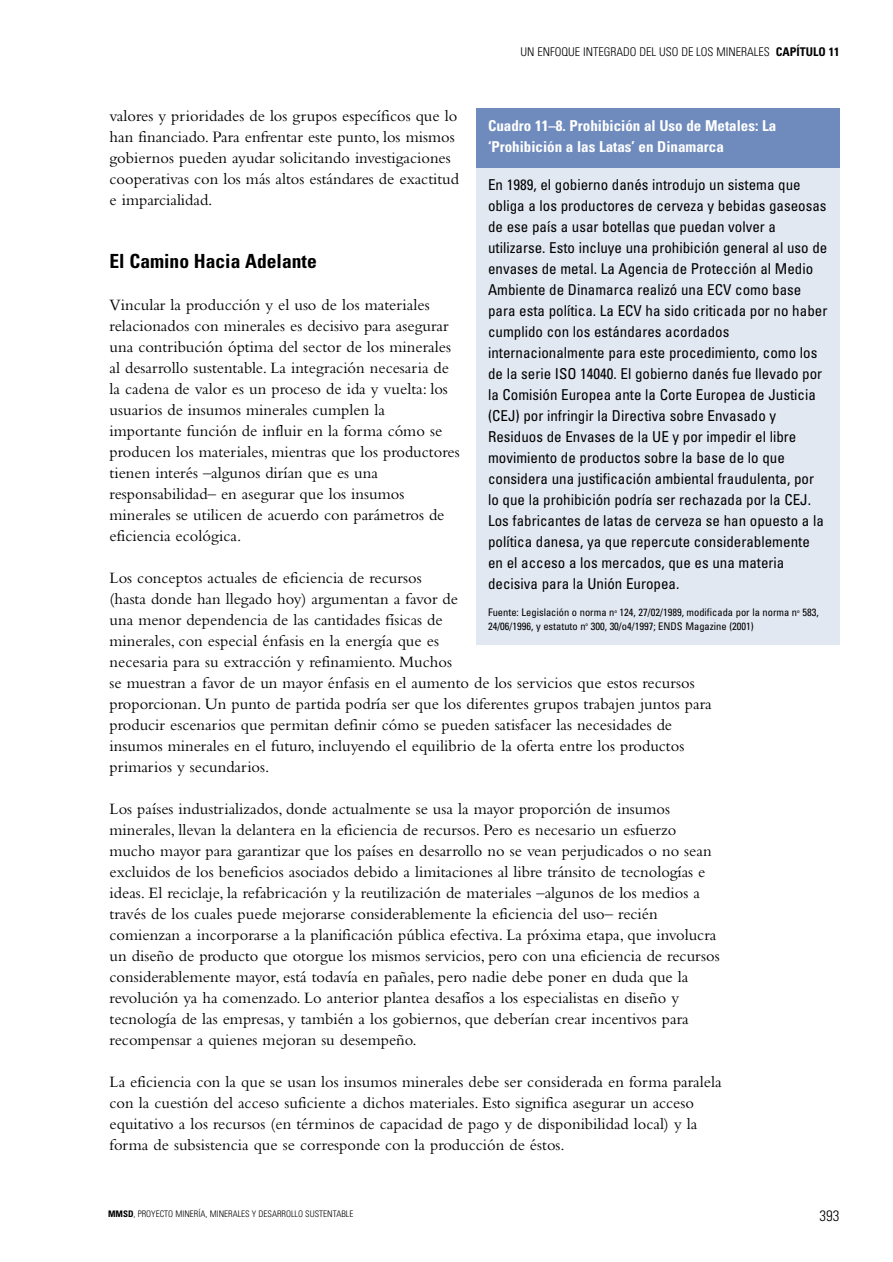
<style>
.page{position:relative;width:893px;height:1262px;background:#fff}
.page>*{position:absolute;margin:0;border:0;box-sizing:border-box;transform-origin:0 0}
.t1{font:700 condensed 19.5px "Univers";color:#000}
.t2{font:16.5px/21px "Bembo";color:#000}
.t3{font:condensed 15px/21px "Univers";color:#000}
.t4{font:700 condensed 15px/21px "Univers";color:#fff}
.t5{font:300 condensed 15px "Univers";color:#000}
.t6{font:300 condensed 12px "Univers";color:#000}
.t7{font:condensed 10.5px/13.5px "Univers";color:#000}
.t8{font:300 condensed 9px "Univers";color:#000}
.s1{font-weight:700}
</style>
<div class="page">
<div style="left:476px;top:167px;width:363px;height:478px;background:#e2e8f2"></div>
<div style="left:476px;top:108px;width:363px;height:60px;background:#6f8bbd"></div>
<p class="t6" style="left:520px;top:47px;width:320px">UN ENFOQUE INTEGRADO DEL USO DE LOS MINERALES <span class="s1">CAPÍTULO 11</span></p>
<p class="t2" style="left:110px;top:106px;width:351px">valores y prioridades de los grupos específicos que lo han financiado. Para enfrentar este punto, los mismos gobiernos pueden ayudar solicitando investigaciones cooperativas con los más altos estándares de exactitud e imparcialidad.</p>
<p class="t4" style="left:488px;top:117px;width:290px">Cuadro 11–8. Prohibición al Uso de Metales: La ‘Prohibición a las Latas’ en Dinamarca</p>
<p class="t3" style="left:488px;top:176px;width:341px">En 1989, el gobierno danés introdujo un sistema que obliga a los productores de cerveza y bebidas gaseosas de ese país a usar botellas que puedan volver a utilizarse. Esto incluye una prohibición general al uso de envases de metal. La Agencia de Protección al Medio Ambiente de Dinamarca realizó una ECV como base para esta política. La ECV ha sido criticada por no haber cumplido con los estándares acordados internacionalmente para este procedimiento, como los de la serie ISO 14040. El gobierno danés fue llevado por la Comisión Europea ante la Corte Europea de Justicia (CEJ) por infringir la Directiva sobre Envasado y Residuos de Envases de la UE y por impedir el libre movimiento de productos sobre la base de lo que considera una justificación ambiental fraudulenta, por lo que la prohibición podría ser rechazada por la CEJ.<br>Los fabricantes de latas de cerveza se han opuesto a la política danesa, ya que repercute considerablemente en el acceso a los mercados, que es una materia decisiva para la Unión Europea.</p>
<p class="t7" style="left:488px;top:607px;width:332px">Fuente: Legislación o norma n<sup>o</sup> 124, 27/02/1989, modificada por la norma n<sup>o</sup> 583,<br>24/06/1996, y estatuto n<sup>o</sup> 300, 30/o4/1997; ENDS Magazine (2001)</p>
<p class="t1" style="left:110px;top:254px;width:209px">El Camino Hacia Adelante</p>
<p class="t2" style="left:110px;top:295px;width:351px">Vincular la producción y el uso de los materiales relacionados con minerales es decisivo para asegurar una contribución óptima del sector de los minerales al desarrollo sustentable. La integración necesaria de la cadena de valor es un proceso de ida y vuelta: los usuarios de insumos minerales cumplen la importante función de influir en la forma cómo se producen los materiales, mientras que los productores tienen interés –algunos dirían que es una responsabilidad– en asegurar que los insumos minerales se utilicen de acuerdo con parámetros de eficiencia ecológica.</p>
<p class="t2" style="left:110px;top:568px;width:603px">Los conceptos actuales de eficiencia de recursos<br>(hasta donde han llegado hoy) argumentan a favor de<br>una menor dependencia de las cantidades físicas de<br>minerales, con especial énfasis en la energía que es<br>necesaria para su extracción y refinamiento. Muchos<br>se muestran a favor de un mayor énfasis en el aumento de los servicios que estos recursos proporcionan. Un punto de partida podría ser que los diferentes grupos trabajen juntos para producir escenarios que permitan definir cómo se pueden satisfacer las necesidades de insumos minerales en el futuro, incluyendo el equilibrio de la oferta entre los productos primarios y secundarios.</p>
<p class="t2" style="left:110px;top:799px;width:611px">Los países industrializados, donde actualmente se usa la mayor proporción de insumos minerales, llevan la delantera en la eficiencia de recursos. Pero es necesario un esfuerzo mucho mayor para garantizar que los países en desarrollo no se vean perjudicados o no sean excluidos de los beneficios asociados debido a limitaciones al libre tránsito de tecnologías e ideas. El reciclaje, la refabricación y la reutilización de materiales –algunos de los medios a través de los cuales puede mejorarse considerablemente la eficiencia del uso– recién comienzan a incorporarse a la planificación pública efectiva. La próxima etapa, que involucra un diseño de producto que otorgue los mismos servicios, pero con una eficiencia de recursos considerablemente mayor, está todavía en pañales, pero nadie debe poner en duda que la revolución ya ha comenzado. Lo anterior plantea desafíos a los especialistas en diseño y tecnología de las empresas, y también a los gobiernos, que deberían crear incentivos para recompensar a quienes mejoran su desempeño.</p>
<p class="t2" style="left:110px;top:1072px;width:613px">La eficiencia con la que se usan los insumos minerales debe ser considerada en forma paralela con la cuestión del acceso suficiente a dichos materiales. Esto significa asegurar un acceso equitativo a los recursos (en términos de capacidad de pago y de disponibilidad local) y la forma de subsistencia que se corresponde con la producción de éstos.</p>
<p class="t8" style="left:108px;top:1210px;width:247px"><span class="s1">MMSD</span>, PROYECTO MINERÍA, MINERALES Y DESARROLLO SUSTENTABLE</p>
<p class="t5" style="left:819px;top:1210px;width:21px">393</p>
</div>
